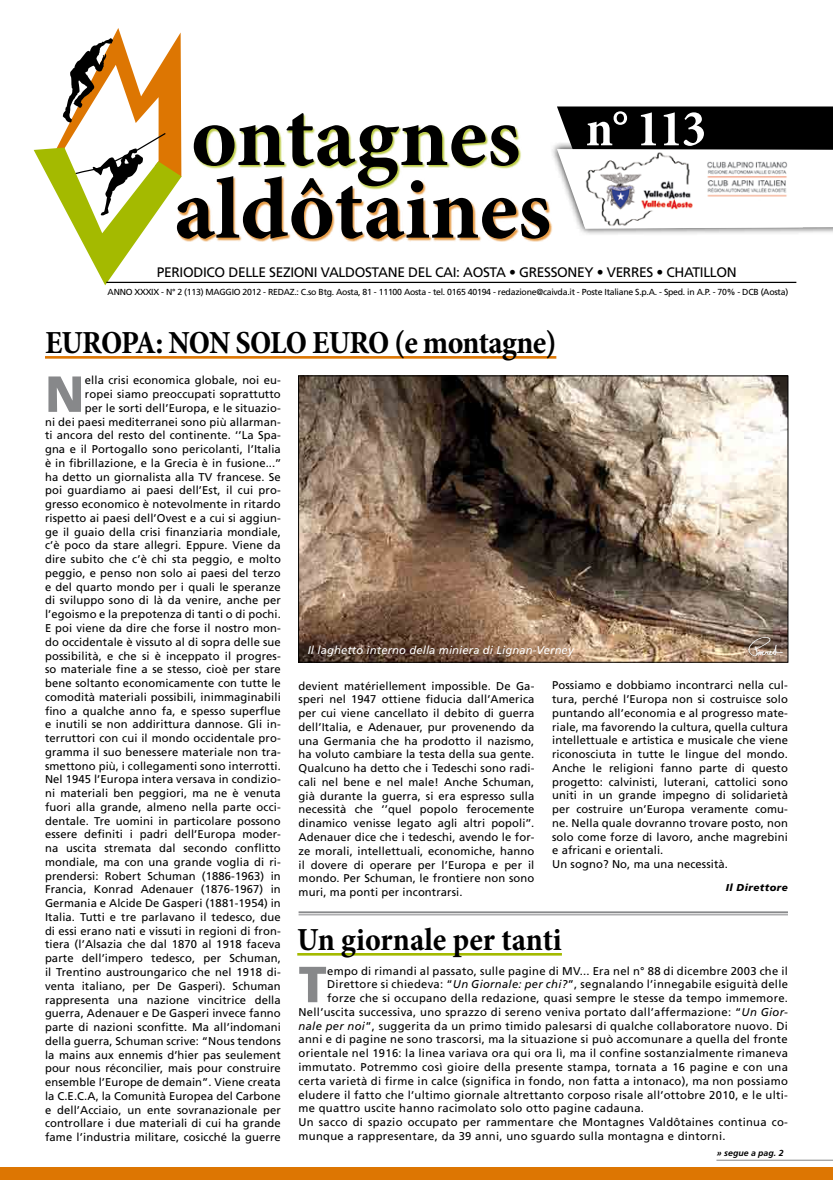
<style>
.page{position:relative;width:833px;height:1188px;background:#fff}
.page>*{position:absolute;margin:0;border:0;box-sizing:border-box;transform-origin:0 0}
.t1{font:700 87.5px/72.6px "Minion Pro";color:#000}
.t2{font:700 condensed 51.75px "Minion Pro";color:#fff}
.t3{font:900 50.62px "Frutiger";color:#87888a}
.t4{font:700 condensed 32.5px "Minion Pro";letter-spacing:-.02em;color:#000}
.t5{font:700 condensed 32.5px "Minion Pro";color:#000}
.t6{font:13.75px "Frutiger";letter-spacing:-.025em;color:#000}
.t7{font:11.25px/13.8px "Frutiger";letter-spacing:.01em;color:#000;text-align:right}
.t8{font:italic 11.25px "Frutiger";letter-spacing:.01em;color:#fff}
.t9{font:italic 900 10px "Frutiger";letter-spacing:.045em;color:#000}
.t10{font:8.75px "Frutiger";letter-spacing:-.03em;color:#000}
.t11{font:italic 700 8.75px "Frutiger";color:#000}
.s1{font-style:italic}
</style>
<div class="page">
<div style="left:0;top:1167px;width:833px;height:12px;background:#dd7602"></div>
<div style="left:194px;top:114px;width:327px;height:76px;background:#a4ba00;opacity:.75"></div>
<div style="left:177px;top:176px;width:375px;height:66px;background:#dd7602;opacity:.75"></div>
<svg style="left:34px;top:28px;width:148px;height:257px"></svg>
<hr style="left:106px;top:282px;width:690px;height:1px;background:#000">
<div style="left:550px;top:141px;width:283px;height:95px;background:#000;opacity:.85"></div>
<svg style="left:557px;top:106px;width:276px;height:122px"></svg>
<img style="left:583px;top:152px;width:220px;height:76px">
<hr style="left:298px;top:911px;width:490px;height:2px;background:#87888a">
<hr style="left:298px;top:914px;width:490px;height:1px;background:#87888a">
<hr style="left:45px;top:356px;width:511px;height:2px;background:#dd7602">
<img style="left:300px;top:377px;width:486px;height:283px">
<div style="left:298px;top:375px;width:490px;height:287px;border:1px solid #000"></div>
<hr style="left:297px;top:952px;width:265px;height:3px;background:#a4ba00">
<hr style="left:716px;top:1159px;width:117px;height:1px;background:#828385">
<img style="left:744px;top:636px;width:41px;height:21px">
<h2 class="t2" style="left:586px;top:93px;width:122px">n° 113</h2>
<h1 class="t1" style="left:174px;top:99px;width:378px">ontagnes aldôtaines</h1>
<p class="t6" style="left:157px;top:264px;width:581px">periodico delle sezioni valdostane del cAI : aosta • gressoney • verres • chatillon</p>
<p class="t10" style="left:108px;top:287px;width:682px">Anno xxxIX - n° 2 (113) maggio 2012 - Redaz.: C.so Btg. Aosta, 81 - 11100 Aosta - tel. 0165 40194 - redazione@caivda.it - Poste Italiane S.p.A. - Sped. in A.P. - 70% - DCB (Aosta)</p>
<h3 class="t4" style="left:45px;top:320px;width:513px">EUROPA: NON SOLO EURO (e montagne)</h3>
<p class="t7" style="left:45px;top:373px;width:237px">ella crisi economica globale, noi eu-<br>ropei siamo preoccupati soprattutto<br>per le sorti dell’Europa, e le situazio-<br>ni dei paesi mediterranei sono più allarman&shy;ti ancora del resto del continente. ‘’La Spa&shy;gna e il Portogallo sono pericolanti, l’Italia è in fibrillazione, e la G recia è in fusione...’’ ha detto un giornalista alla TV francese. Se poi guardiamo ai paesi dell’Est, il cui pro&shy;gresso economico è notevolmente in ritardo rispetto ai paesi dell’Ovest e a cui si aggiun&shy;ge il guaio della crisi finanziaria mondiale, c’è poco da stare allegri. Eppure. Viene da dire subito che c’è chi sta peggio, e molto peggio, e penso non solo ai paesi del terzo e del quarto mondo per i quali le speranze di sviluppo sono di là da venire, anche per l’egoismo e la prepotenza di tanti o di pochi.<br>E poi viene da dire che forse il nostro mon&shy;do occidentale è vissuto al di sopra delle sue possibilità, e che si è inceppato il progres&shy;so materiale fine a se stesso, cioè per stare bene soltanto economicamente con tutte le comodità materiali possibili, inimmaginabili fino a qualche anno fa, e spesso superflue e inutili se non addirittura dannose. G li in&shy;terruttori con cui il mondo occidentale pro&shy;gramma il suo benessere materiale non tra&shy;smettono più, i collegamenti sono interrotti.<br>Nel 1945 l’Europa intera versava in condizio&shy;ni materiali ben peggiori, ma ne è venuta fuori alla grande, almeno nella parte occi&shy;dentale. Tre uomini in particolare possono essere definiti i padri dell’Europa moder&shy;na uscita stremata dal secondo conflitto mondiale, ma con una grande voglia di ri&shy;prendersi: Robert Schuman (1886-1963) in Francia, Konrad Adenauer (1876-1967) in Germania e Alcide De Gasperi (1881-1954) in Italia. Tutti e tre parlavano il tedesco, due di essi erano nati e vissuti in regioni di fron&shy;tiera (l’Alsazia che dal 1870 al 1918 faceva parte dell’impero tedesco, per Schuman, il Trentino austroungarico che nel 1918 di&shy;venta italiano, per De Gasperi). Schuman rappresenta una nazione vincitrice della guerra, Adenauer e De Gasperi invece fanno parte di nazioni sconfitte. Ma all’indomani della guerra, Schuman scrive: “Nous tendons la mains aux ennemis d’hier pas seulement pour nous réconcilier, mais pour construire ensemble l’Europe de demain”. Viene creata la C.E.C.A, la Comunità Europea del Carbone e dell’Acciaio, un ente sovranazionale per controllare i due materiali di cui ha grande fame l’industria militare, cosicché la guerre</p>
<h3 class="t3" style="left:45px;top:363px;width:41px">N</h3>
<p class="t8" style="left:308px;top:643px;width:267px">Il laghetto interno della miniera di Lignan-Verney</p>
<p class="t7" style="left:298px;top:678px;width:237px;text-align:justify">devient matériellement impossible. De Ga&shy;speri nel 1947 ottiene fiducia dall’America per cui viene cancellato il debito di guerra dell’Italia, e Adenauer, pur provenendo da una Germania che ha prodotto il nazismo, ha voluto cambiare la testa della sua gente.<br>Qualcuno ha detto che i Tedeschi sono radi&shy;cali nel bene e nel male! Anche Schuman, già durante la guerra, si era espresso sulla necessità che ‘’quel popolo ferocemente dinamico venisse legato agli altri popoli’’.<br>Adenauer dice che i tedeschi, avendo le for&shy;ze morali, intellettuali, economiche, hanno il dovere di operare per l’Europa e per il mondo. Per Schuman, le frontiere non sono muri, ma ponti per incontrarsi.</p>
<p class="t7" style="left:552px;top:678px;width:237px;text-align:left">Possiamo e dobbiamo incontrarci nella cul&shy;tura, perché l’E uropa non si costruisce solo puntando all’economia e al progresso mate&shy;riale, ma favorendo la cultura, quella cultura intellettuale e artistica e musicale che viene riconosciuta in tutte le lingue del mondo.<br>Anche le religioni fanno parte di questo progetto: calvinisti, luterani, cattolici sono uniti in un grande impegno di solidarietà per costruire un’Europa veramente comu&shy;ne. Nella quale dovranno trovare posto, non solo come forze di lavoro, anche magrebini e africani e orientali.<br>Un sogno? No, ma una necessità.</p>
<h3 class="t5" style="left:297px;top:917px;width:266px">un giornale per tanti</h3>
<h3 class="t3" style="left:298px;top:953px;width:30px">T</h3>
<p class="t7" style="left:327px;top:963px;width:462px">empo di rimandi al passato, sulle pagine di MV... Era nel n° 88 di dicembre 2003 che il</p>
<p class="t9" style="left:726px;top:880px;width:64px">Il Direttore</p>
<p class="t7" style="left:327px;top:977px;width:462px">Direttore si chiedeva: “<span class="s1">Un Giornale: per chi?</span>”, segnalando l’innegabile esiguità delle</p>
<p class="t7" style="left:327px;top:990px;width:462px">forze che si occupano della redazione, quasi sempre le stesse da tempo immemore.</p>
<p class="t7" style="left:298px;top:1004px;width:491px">Nell’uscita successiva, uno sprazzo di sereno veniva portato dall’affermazione: “<span class="s1">Un Gior-</span></p>
<p class="t7" style="left:298px;top:1018px;width:491px"><span class="s1">nale per noi</span>”, suggerita da un primo timido palesarsi di qualche collaboratore nuovo. Di</p>
<p class="t7" style="left:298px;top:1032px;width:491px">anni e di pagine ne sono trascorsi, ma la situazione si può accomunare a quella del fronte</p>
<p class="t7" style="left:298px;top:1045px;width:491px">orientale nel 1916: la linea variava ora qui ora lì, ma il confine sostanzialmente rimaneva</p>
<p class="t7" style="left:298px;top:1059px;width:491px">immutato. Potremmo così gioire della presente stampa, tornata a 16 pagine e con una</p>
<p class="t7" style="left:298px;top:1073px;width:491px">certa varietà di firme in calce (significa in fondo, non fatta a intonaco), ma non possiamo</p>
<p class="t7" style="left:298px;top:1087px;width:491px">eludere il fatto che l’ultimo giornale altrettanto corposo risale all’ottobre 2010, e le ulti-</p>
<p class="t7" style="left:298px;top:1100px;width:347px">me quattro uscite hanno racimolato solo otto pagine cadauna.</p>
<p class="t7" style="left:298px;top:1114px;width:491px">Un sacco di spazio occupato per rammentare che Montagnes Valdôtaines continua co-</p>
<p class="t7" style="left:298px;top:1128px;width:428px">munque a rappresentare, da 39 anni, uno sguardo sulla montagna e dintorni.</p>
<p class="t11" style="left:716px;top:1147px;width:69px">» segue a pag. 2</p>
</div>
